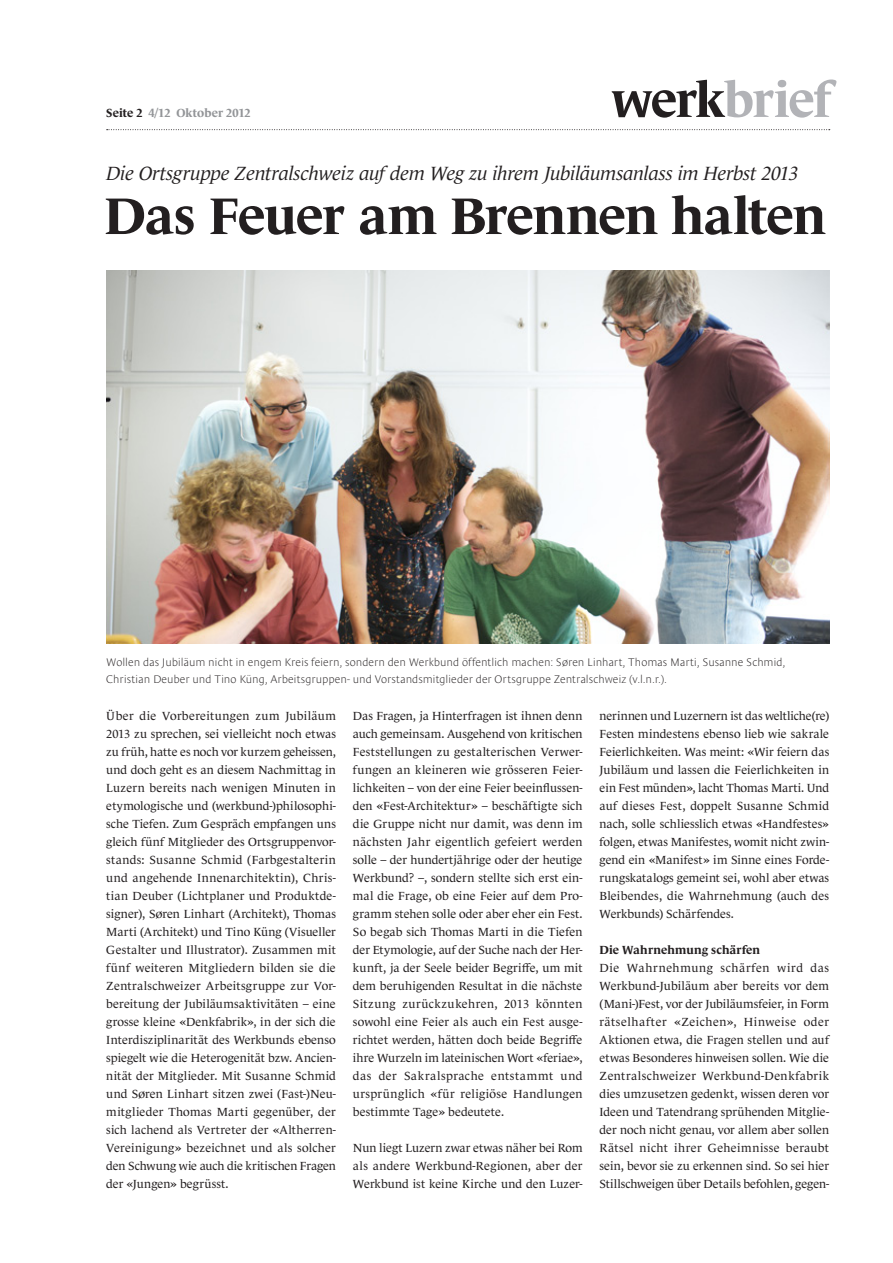
<style>
.page{position:relative;width:893px;height:1263px;background:#fff}
.page>*{position:absolute;margin:0;border:0;box-sizing:border-box;transform-origin:0 0}
.t1{font:700 52.5px "Le Monde Journal Std";letter-spacing:-.02em;color:#231f20}
.t2{font:italic 19.5px "Le Monde Journal Std";letter-spacing:-.015em;color:#231f20}
.t3{font:12px/18px "Le Monde Journal Std";letter-spacing:.005em;color:#231f20;text-align:justify}
.t4{font:700 12px "Le Monde Journal Std";letter-spacing:.005em;color:#231f20}
.t5{font:700 12px "Le Monde Journal Std";letter-spacing:.005em;color:#939598}
.t6{font:200 11.25px/16.5px "Le Monde Sans Std";letter-spacing:-.005em;color:#231f20}
.s1{color:#231f20}
</style>
<div class="page">
<svg style="left:612px;top:80px;width:224px;height:38px"></svg>
<svg style="left:107px;top:129px;width:723px;height:1px"></svg>
<img style="left:106px;top:270px;width:723px;height:373px">
<p class="t5" style="left:106px;top:106px;width:146px"><span class="s1">Seite 2</span> 4/12 Oktober 2012</p>
<h2 class="t2" style="left:106px;top:162px;width:694px">Die Ortsgruppe Zentralschweiz auf dem Weg zu ihrem Jubiläumsanlass im Herbst 2013</h2>
<h1 class="t1" style="left:104px;top:186px;width:723px">Das Feuer am Brennen halten</h1>
<p class="t6" style="left:106px;top:654px;width:681px">Wollen das Jubiläum nicht in engem Kreis feiern, sondern den Werkbund öffentlich machen: Søren Linhart, Thomas Marti, Susanne Schmid,<br>Christian Deuber und Tino Küng, Arbeitsgruppen- und Vorstandsmitglieder der Ortsgruppe Zentralschweiz (v.l.n.r.).</p>
<p class="t3" style="left:106px;top:707px;width:231px">Über die Vorbereitungen zum Jubiläum 2013 zu sprechen, sei vielleicht noch etwas zu früh, hatte es noch vor kurzem geheissen, und doch geht es an diesem Nachmittag in Luzern bereits nach wenigen Minuten in etymologische und (werkbund-)philosophi&shy;sche Tiefen. Zum Gespräch empfangen uns gleich fünf Mitglieder des Ortsgruppenvor&shy;stands: Susanne Schmid (Farbgestalterin und angehende Innenarchitektin), Chris&shy;tian Deuber (Lichtplaner und Produktde&shy;signer), Søren Linhart (Architekt), Thomas Marti (Architekt) und Tino Küng (Visueller Gestalter und Illustrator). Zusammen mit fünf weiteren Mitgliedern bilden sie die Zentralschweizer Arbeitsgruppe zur Vor&shy;bereitung der Jubiläumsaktivitäten – eine grosse kleine «Denkfabrik», in der sich die Interdisziplinarität des Werkbunds ebenso spiegelt wie die Heterogenität bzw. Ancien&shy;nität der Mitglieder. Mit Susanne Schmid und Søren Linhart sitzen zwei (Fast-)Neu&shy;mitglieder Thomas Marti gegenüber, der sich lachend als Vertreter der «Altherren-Vereinigung» bezeichnet und als solcher den Schwung wie auch die kritischen Fragen der «Jungen» begrüsst.</p>
<p class="t3" style="left:353px;top:707px;width:231px">Das Fragen, ja Hinterfragen ist ihnen denn auch gemeinsam. Ausgehend von kritischen Feststellungen zu gestalterischen Verwer&shy;fungen an kleineren wie grösseren Feier&shy;lichkeiten – von der eine Feier beeinflussen&shy;den «Fest-Architektur» – beschäftigte sich die Gruppe nicht nur damit, was denn im nächsten Jahr eigentlich gefeiert werden solle – der hundertjährige oder der heutige Werkbund? –, sondern stellte sich erst ein&shy;mal die Frage, ob eine Feier auf dem Pro&shy;gramm stehen solle oder aber eher ein Fest.<br>So begab sich Thomas Marti in die Tiefen der Etymologie, auf der Suche nach der Her&shy;kunft, ja der Seele beider Begriffe, um mit dem beruhigenden Resultat in die nächste Sitzung zurückzukehren, 2013 könnten sowohl eine Feier als auch ein Fest ausge&shy;richtet werden, hätten doch beide Begriffe ihre Wurzeln im lateinischen Wort «feriae», das der Sakralsprache entstammt und ursprünglich «für religiöse Handlungen bestimmte Tage» bedeutete.</p>
<p class="t3" style="left:353px;top:1139px;width:231px">Nun liegt Luzern zwar etwas näher bei Rom als andere Werkbund-Regionen, aber der Werkbund ist keine Kirche und den Luzer-</p>
<p class="t3" style="left:600px;top:707px;width:231px">nerinnen und Luzernern ist das weltliche(re)<br>Festen mindestens ebenso lieb wie sakrale Feierlichkeiten. Was meint: «Wir feiern das Jubiläum und lassen die Feierlichkeiten in ein Fest münden», lacht Thomas Marti. Und auf dieses Fest, doppelt Susanne Schmid nach, solle schliesslich etwas «Handfestes» folgen, etwas Manifestes, womit nicht zwin&shy;gend ein «Manifest» im Sinne eines Forde&shy;rungskatalogs gemeint sei, wohl aber etwas Bleibendes, die Wahrnehmung (auch des Werkbunds) Schärfendes.</p>
<p class="t4" style="left:600px;top:943px;width:162px">Die Wahrnehmung schärfen</p>
<p class="t3" style="left:600px;top:959px;width:231px">Die Wahrnehmung schärfen wird das Werkbund-Jubiläum aber bereits vor dem (Mani-)Fest, vor der Jubiläumsfeier, in Form rätselhafter «Zeichen», Hinweise oder Aktionen etwa, die Fragen stellen und auf etwas Besonderes hinweisen sollen. Wie die Zentralschweizer Werkbund-Denkfabrik dies umzusetzen gedenkt, wissen deren vor Ideen und Tatendrang sprühenden Mitglie&shy;der noch nicht genau, vor allem aber sollen Rätsel nicht ihrer Geheimnisse beraubt sein, bevor sie zu erkennen sind. So sei hier Stillschweigen über Details befohlen, gegen-</p>
</div>
